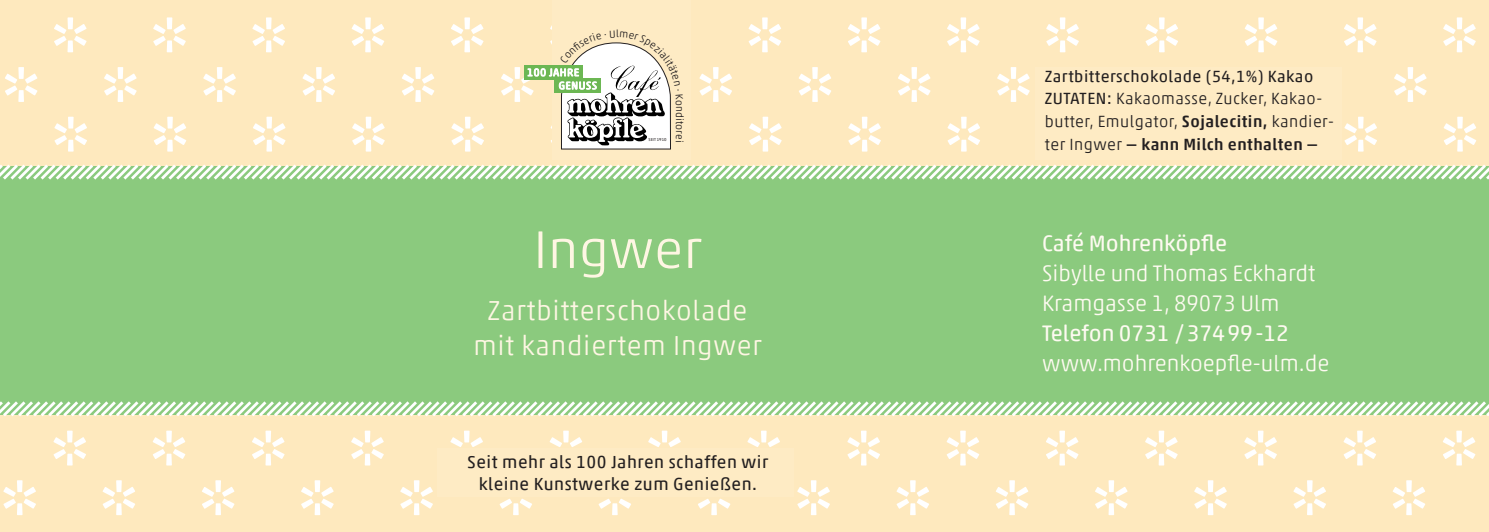
<style>
.page{position:relative;width:1489px;height:532px;background:#fff}
.page>*{position:absolute;margin:0;border:0;box-sizing:border-box;transform-origin:0 0}
.t1{font:80.5px "Akko Pro";color:#fff}
.t2{font:300 53.75px "Akko Pro";letter-spacing:.01em;color:#fef6e3}
.t3{font:300 27.5px/35px "Akko Pro";letter-spacing:.03em;color:#fef6e3;text-align:center}
.t4{font:300 22.5px/30px "Akko Rounded Pro";color:#fefaf1}
.t5{font:22.5px "Akko Rounded Pro";color:#fefaf1}
.t6{font:17.5px/22.5px "Akko Pro";letter-spacing:.03em;color:#231f20;text-align:center}
.t7{font:300 16.25px/22.5px "Akko Pro";letter-spacing:.03em;color:#231f20}
.t8{font:300 10.5px "Akko Rounded Pro";color:#231f20}
.t9{font:4.25px "Akko Rounded Pro";letter-spacing:.01em;color:#231f20}
.s1{font-weight:400}
.s2{font-weight:500}
</style>
<div class="page">
<div style="left:0;top:0;width:1488px;height:531px;background:#fee9be"></div>
<div style="left:0;top:166px;width:1488px;height:248px;background:#8bca7e"></div>
<svg style="left:0;top:164px;width:1488px;height:16px"></svg>
<svg style="left:0;top:401px;width:1488px;height:15px"></svg>
<div style="left:551px;top:0;width:139px;height:159px;background:#feebc4"></div>
<div style="left:437px;top:448px;width:356px;height:48px;background:#feebc4"></div>
<div style="left:1034px;top:67px;width:307px;height:92px;background:#feebc4"></div>
<div style="left:524px;top:65px;width:58px;height:15px;background:#6cb753"></div>
<svg style="left:528px;top:42px;width:143px;height:108px"></svg>
<h1 class="t1" style="left:1px;top:50px;width:42px">*</h1>
<h1 class="t1" style="left:50px;top:0;width:1430px">***************</h1>
<h1 class="t1" style="left:51px;top:99px;width:42px">*</h1>
<h1 class="t1" style="left:100px;top:50px;width:42px">*</h1>
<h1 class="t1" style="left:150px;top:99px;width:42px">*</h1>
<h1 class="t1" style="left:199px;top:50px;width:42px">*</h1>
<h1 class="t1" style="left:249px;top:99px;width:42px">*</h1>
<h1 class="t1" style="left:299px;top:50px;width:42px">*</h1>
<h1 class="t1" style="left:348px;top:99px;width:42px">*</h1>
<h1 class="t1" style="left:398px;top:50px;width:42px">*</h1>
<h1 class="t1" style="left:447px;top:99px;width:42px">*</h1>
<h1 class="t1" style="left:497px;top:50px;width:42px">*</h1>
<p class="t8" style="left:686px;top:112px;width:10px;rotate:90deg">di</p>
<p class="t8" style="left:686px;top:121px;width:20px;rotate:91deg">tore</p>
<p class="t8" style="left:686px;top:140px;width:4px;rotate:90deg">i</p>
<h1 class="t1" style="left:646px;top:99px;width:42px">*</h1>
<p class="t9" style="left:648px;top:137px;width:19px">SEIT 1910</p>
<h1 class="t1" style="left:695px;top:50px;width:42px">*</h1>
<h1 class="t1" style="left:745px;top:99px;width:42px">*</h1>
<h1 class="t1" style="left:795px;top:50px;width:42px">*</h1>
<h1 class="t1" style="left:844px;top:99px;width:42px">*</h1>
<h1 class="t1" style="left:894px;top:50px;width:42px">*</h1>
<h1 class="t1" style="left:943px;top:99px;width:42px">*</h1>
<h1 class="t1" style="left:993px;top:50px;width:42px">*</h1>
<h1 class="t1" style="left:1092px;top:50px;width:42px">*</h1>
<h1 class="t1" style="left:1191px;top:50px;width:42px">*</h1>
<h1 class="t1" style="left:1290px;top:50px;width:42px">*</h1>
<p class="t7" style="left:1044px;top:65px;width:290px"><span class="s1">Zartbitterschokolade (54,1%) Kakao ZUTATEN:</span> Kakaomasse, Zucker, Kakao&shy;butter, Emulgator, <span class="s2">Sojalecitin,</span> kandier&shy;ter Ingwer <span class="s2">— kann Milch enthalten —</span></p>
<h1 class="t1" style="left:1042px;top:99px;width:42px">*</h1>
<h1 class="t1" style="left:1142px;top:99px;width:42px">*</h1>
<h1 class="t1" style="left:1241px;top:99px;width:42px">*</h1>
<h1 class="t1" style="left:1340px;top:99px;width:42px">*</h1>
<h1 class="t1" style="left:1390px;top:50px;width:42px">*</h1>
<h1 class="t1" style="left:1439px;top:99px;width:42px">*</h1>
<h2 class="t2" style="left:533px;top:216px;width:170px">Ingwer</h2>
<h3 class="t3" style="left:473px;top:292px;width:290px">Zartbitterschokolade mit kandiertem Ingwer</h3>
<h3 class="t5" style="left:1042px;top:229px;width:186px">Café Mohrenköpfle</h3>
<h3 class="t4" style="left:1042px;top:257px;width:274px">Sibylle und Thomas Eckhardt<br>Kramgasse 1, 89073 Ulm</h3>
<h3 class="t5" style="left:1042px;top:319px;width:248px">Telefon 0731 /37499-12</h3>
<h3 class="t4" style="left:1042px;top:347px;width:288px">www.mohrenkoepfle-ulm.de</h3>
<h1 class="t1" style="left:50px;top:413px;width:538px">******</h1>
<h1 class="t1" style="left:843px;top:413px;width:637px">*******</h1>
<h1 class="t1" style="left:0;top:462px;width:538px">******</h1>
<h1 class="t1" style="left:793px;top:462px;width:637px">*******</h1>
<h1 class="t1" style="left:644px;top:413px;width:141px">* *</h1>
<h1 class="t1" style="left:595px;top:462px;width:141px">* *</h1>
<p class="t6" style="left:467px;top:450px;width:302px">Seit mehr als 100 Jahren schaffen wir kleine Kunstwerke zum Genießen.</p>
</div>
